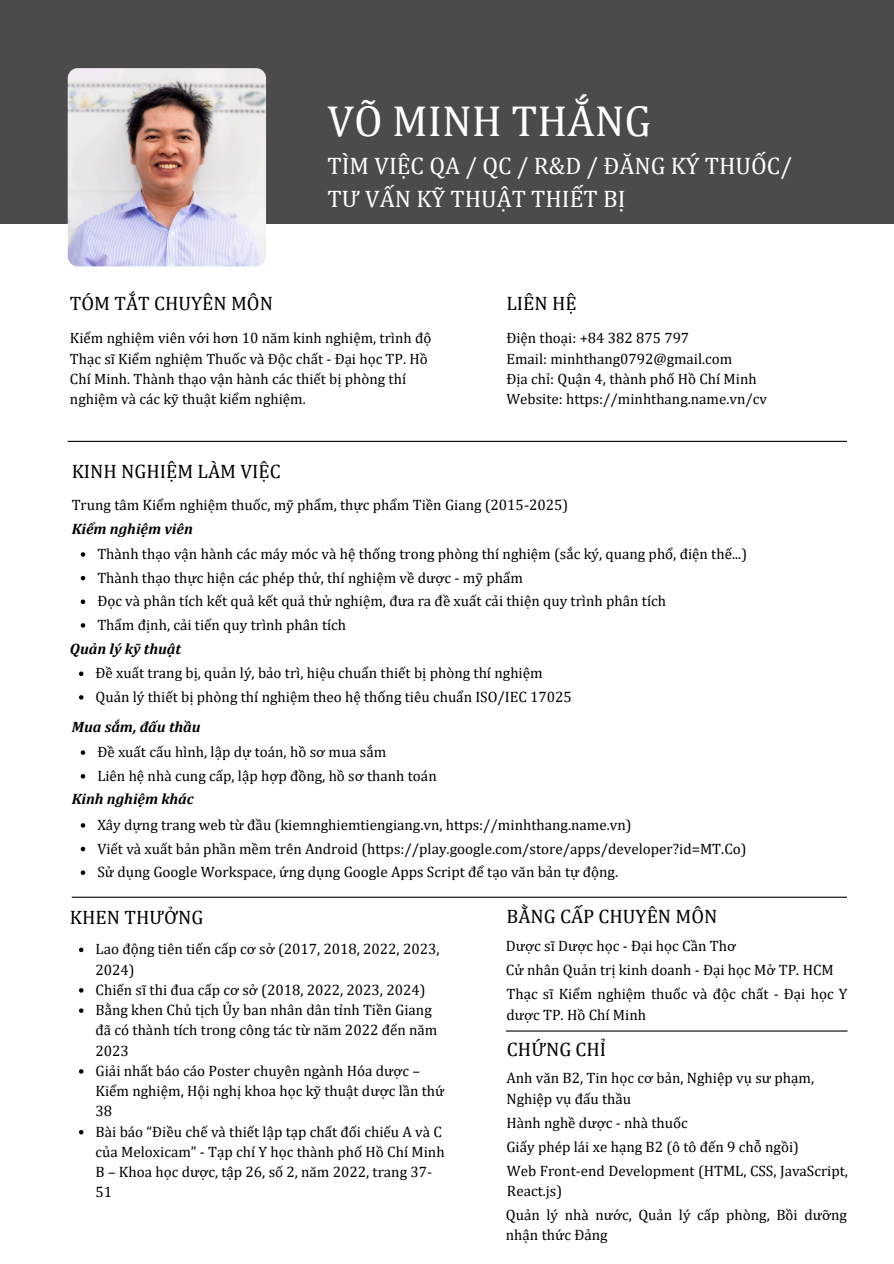
<style>
.page{position:relative;width:894px;height:1264px;background:#fff}
.page>*{position:absolute;margin:0;border:0;box-sizing:border-box;transform-origin:0 0}
.t1{font:43.65px "Cambria";color:#fff}
.t2{font:24px/32.7px "Cambria";color:#fff}
.t3{font:19.5px "Cambria";color:#000001}
.t4{font:15px/20.2px "Cambria";color:#000001}
.t5{font:italic 700 15px "Cambria";color:#000001}
</style>
<div class="page">
<div style="left:0;top:0;width:893px;height:224px;background:#4b4b4b"></div>
<hr style="left:72px;top:896px;width:774px;height:1px;background:#000001">
<hr style="left:68px;top:441px;width:778px;height:1px;background:#000001">
<img style="left:68px;top:68px;width:198px;height:198px">
<svg style="left:81px;top:552px;width:4px;height:4px"></svg>
<svg style="left:81px;top:576px;width:4px;height:4px"></svg>
<svg style="left:81px;top:599px;width:4px;height:5px"></svg>
<svg style="left:81px;top:623px;width:4px;height:4px"></svg>
<svg style="left:79px;top:947px;width:4px;height:5px"></svg>
<svg style="left:79px;top:988px;width:4px;height:4px"></svg>
<svg style="left:79px;top:1008px;width:4px;height:4px"></svg>
<svg style="left:79px;top:1069px;width:4px;height:4px"></svg>
<svg style="left:79px;top:1130px;width:4px;height:4px"></svg>
<svg style="left:79px;top:671px;width:4px;height:5px"></svg>
<svg style="left:79px;top:695px;width:4px;height:4px"></svg>
<svg style="left:81px;top:750px;width:4px;height:5px"></svg>
<svg style="left:81px;top:774px;width:4px;height:4px"></svg>
<svg style="left:81px;top:823px;width:4px;height:4px"></svg>
<svg style="left:81px;top:846px;width:4px;height:5px"></svg>
<svg style="left:81px;top:870px;width:4px;height:5px"></svg>
<hr style="left:505px;top:1030px;width:342px;height:1px;background:#000001">
<h3 class="t3" style="left:70px;top:292px;width:204px">TÓM TẮT CHUYÊN MÔN</h3>
<h2 class="t1" style="left:327px;top:95px;width:325px">VÕ MINH THẮNG</h2>
<p class="t2" style="left:327px;top:149px;width:466px">TÌM VIỆC QA / QC / R&amp;D / ĐĂNG KÝ THUỐC/<br>TƯ VẤN KỸ THUẬT THIẾT BỊ</p>
<p class="t3" style="left:506px;top:292px;width:69px">LIÊN HỆ</p>
<p class="t4" style="left:70px;top:328px;width:361px">Kiểm nghiệm viên với hơn 10 năm kinh nghiệm, trìnì h độ Thạc sĩ Kiểm nghiệm Thuốc và Độc chất - Đại học TP. Hồ Chí Minh. Thành thạo vận hành các thiết bị phòng thí nghiệm và các kỹ thuật kiểm nghiệm.</p>
<p class="t4" style="left:506px;top:328px;width:184px">Điện thoại: +84 382 875 797</p>
<p class="t4" style="left:506px;top:348px;width:227px">Email: minhthang0792@gmail.com</p>
<p class="t4" style="left:506px;top:368px;width:252px">Địaị chỉ:ỉ Quận 4, thành phố Hồ Chí Minh</p>
<p class="t4" style="left:506px;top:388px;width:262px">Website: https://minhthang.name.vn/cv</p>
<h3 class="t3" style="left:72px;top:459px;width:210px">KINH NGHIỆM LÀM VIỆC</h3>
<p class="t4" style="left:72px;top:494px;width:497px">Trung tâm Kiểm nghiệm thuốc, mỹ phẩm, thực phẩm Tiền Giang (2015-2025)</p>
<p class="t5" style="left:72px;top:520px;width:123px">Kiểm nghiệm viên</p>
<h3 class="t4" style="left:97px;top:543px;width:651px">Thành thạo vận hành các máy móc và hệ thống trong phòng thí nghiệm (sắc ký, quang phổ, điện thế...)</h3>
<p class="t4" style="left:97px;top:567px;width:427px">Thành thạo thực hiện các phép thử, thí nghiệm về dược - mỹ phẩm</p>
<p class="t4" style="left:97px;top:590px;width:570px">Đọc và phân tící h kết quả kết quả thử nghiệm, đưa ra đề xuất cải thiện quy trìnì h phân tící h</p>
<p class="t4" style="left:97px;top:614px;width:250px">Thẩm địnị h, cải tiến quy trìnì h phân tící h</p>
<p class="t5" style="left:70px;top:639px;width:112px">Quản lý kỹ thuật</p>
<p class="t4" style="left:96px;top:662px;width:448px">Đề xuất trang bị,ị quản lý, bảo trì,ì hiệu chuẩn thiết bị phòng thí nghiệm</p>
<p class="t4" style="left:96px;top:686px;width:477px">Quản lý thiết bị phòng thí nghiệm theo hệ thống tiêu chuẩn ISO/IEC 17025</p>
<p class="t5" style="left:72px;top:718px;width:130px">Mua sắm, đấu thầu</p>
<h3 class="t4" style="left:97px;top:741px;width:290px">Đề xuất cấu hìnì h, lập dự toán, hồ sơ mua sắm</h3>
<h3 class="t4" style="left:97px;top:765px;width:341px">Liên hệ nhà cung cấp, lập hợp đồng, hồ sơ thanh toán</h3>
<p class="t5" style="left:72px;top:790px;width:123px">Kinh nghiệm khác</p>
<p class="t4" style="left:97px;top:814px;width:535px">Xây dựng trang web từ đầu (kiemnghiemtiengiang.vn, https://minhthang.name.vn)</p>
<p class="t4" style="left:97px;top:838px;width:650px">Viết và xuất bản phần mềm trên Android (https://play.google.com/store/apps/developer?id=MT.Co)</p>
<p class="t4" style="left:97px;top:861px;width:522px">Sử dụng Google Workspace, ứng dụng Google Apps Script để tạo văn bản tự động.</p>
<p class="t3" style="left:70px;top:905px;width:135px">KHEN THƯỞNG</p>
<p class="t4" style="left:96px;top:938px;width:345px">Lao động tiên tiến cấp cơ sở (2017, 2018, 2022, 2023,<br>2024)</p>
<p class="t4" style="left:96px;top:979px;width:331px">Chiến sĩ thi đua cấp cơ sở (2018, 2022, 2023, 2024)</p>
<p class="t4" style="left:96px;top:999px;width:343px">Bằng khen Chủ tịcị h Ủy ban nhân dân tỉnỉ h Tiền Giang đã có thành tící h trong công tác từ năm 2022 đến năm<br>2023</p>
<p class="t4" style="left:96px;top:1060px;width:350px">Giải nhất báo cáo Poster chuyên ngành Hóa dược –<br>Kiểm nghiệm, Hội nghị khoa học kỹ thuật dược lần thứ<br>38</p>
<p class="t4" style="left:96px;top:1121px;width:350px">Bài báo “Điều chế và thiết lập tạp chất đối chiếu A và C của Meloxicam” - Tạp chí Y học thành phố Hồ Chí Minh B – Khoa học dược, tập 26, số 2, năm 2022, trang 37- 51</p>
<p class="t3" style="left:506px;top:904px;width:212px">BẰNG CẤP CHUYÊN MÔN</p>
<p class="t4" style="left:505px;top:935px;width:231px">Dược sĩ Dược học - Đại học Cần Thơ</p>
<p class="t4" style="left:505px;top:959px;width:329px">Cử nhân Quản trị kinh doanh - Đại học Mở TP. HCM</p>
<p class="t4" style="left:506px;top:983px;width:342px">Thạc sĩ Kiểm nghiệm thuốc và độc chất - Đại học Y dược TP. Hồ Chí Minh</p>
<p class="t3" style="left:507px;top:1036px;width:98px">CHỨNG CHỈ</p>
<p class="t4" style="left:506px;top:1067px;width:309px">Anh văn B2, Tin học cơ bản, Nghiệp vụ sư phạm,<br>Nghiệp vụ đấu thầu</p>
<p class="t4" style="left:506px;top:1111px;width:183px">Hành nghề dược - nhà thuốc</p>
<h3 class="t4" style="left:507px;top:1159px;width:342px">Web Front-end Development (HTML, CSS, JavaScript,<br>React.js)</h3>
<p class="t4" style="left:506px;top:1135px;width:294px">Giấy phép lái xe hạng B2 (ô tô đến 9 chỗ ngồi)</p>
<p class="t4" style="left:505px;top:1204px;width:342px">Quản lý nhà nước, Quản lý cấp phòng, Bồi dưỡng nhận thức Đảng</p>
</div>
